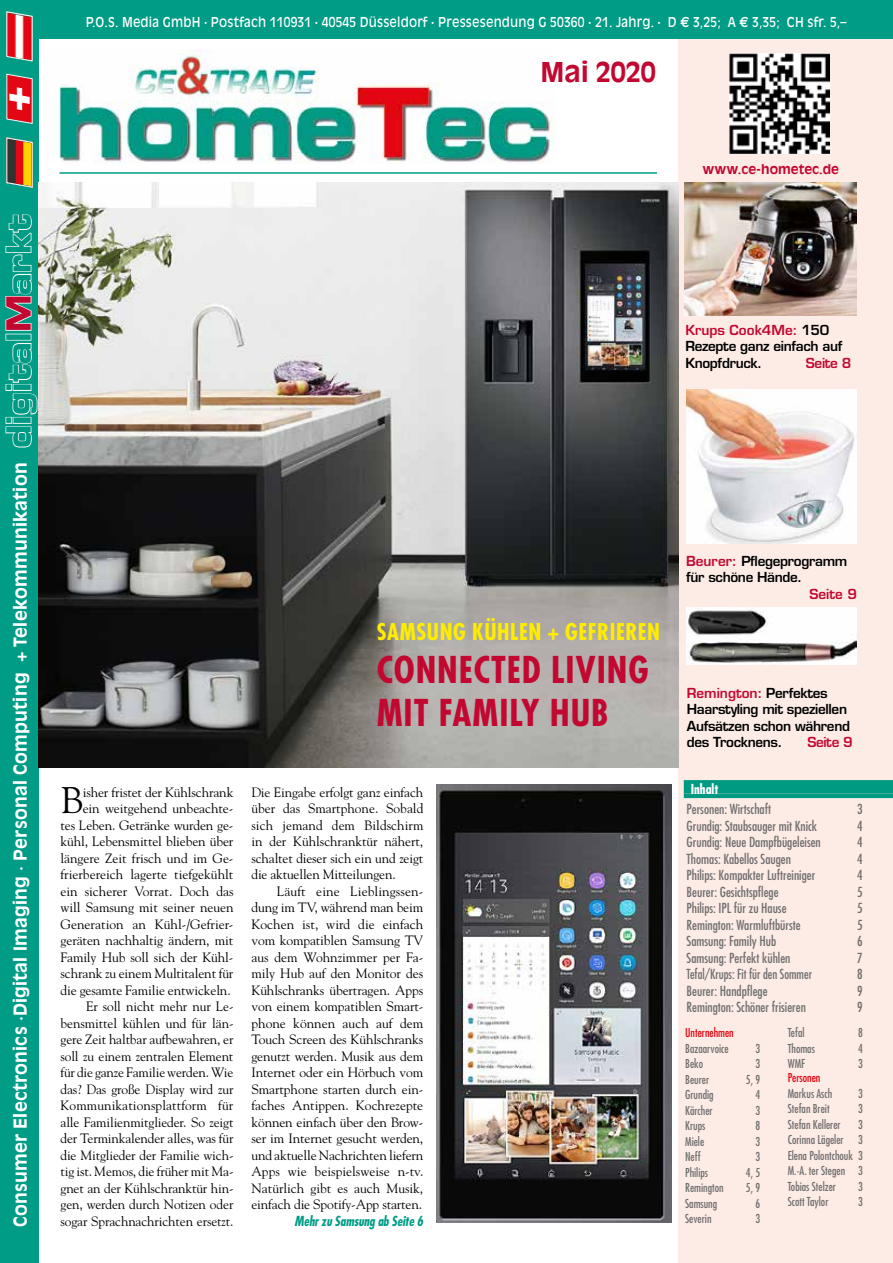
<style>
.page{position:relative;width:893px;height:1263px;background:#fff}
.page>*{position:absolute;margin:0;border:0;box-sizing:border-box;transform-origin:0 0}
.t1{font:36.9px "Goudy";color:#000}
.t2{font:700 condensed 36px/43.2px "Futura";letter-spacing:.025em;color:#c20831}
.t3{font:33.75px "Eurostile Bold Extended Two";letter-spacing:.005em;color:#009984;scale:.83 1}
.t4{font:700 27px "Antique Olive";color:#c20831}
.t5{font:700 condensed 22.5px "Futura";letter-spacing:.025em;color:#ffed00}
.t6{font:700 17.7px "Antique Olive";letter-spacing:.015em;color:#fff}
.t7{font:13.5px/16.5px "Goudy";letter-spacing:-.01em;color:#000;text-align:justify}
.t8{font:condensed 13.5px "Futura";color:#706f6f}
.t9{font:600 13.5px/16.5px "Eurostile";letter-spacing:-.025em;color:#000}
.t10{font:13.5px "Antique Olive";letter-spacing:.015em;color:#fff;scale:.9 1}
.t11{font:condensed 13.5px "Futura";color:#706f6f;scale:.94 1}
.t12{font:italic 700 condensed 13.5px "Futura";letter-spacing:-.01em;color:#009c86;scale:.96 1}
.t13{font:600 13.5px "Eurostile";letter-spacing:-.025em;color:#c20831}
.t14{font:700 condensed 13.5px "Futura";color:#fff}
.t15{font:700 12.75px "Antique Olive";color:#c20831}
.t16{font:condensed 12px/15.6px "Futura";color:#706f6f;text-align:justify}
.t17{font:condensed 12px "Futura";color:#e30613}
.s1{font-family:"Euro Sans";font-weight:700;font-size:14.85px}
.s2{color:#c20831}
</style>
<div class="page">
<div style="left:678px;top:0;width:215px;height:1263px;background:#fdece5"></div>
<div style="left:0;top:0;width:893px;height:38px;background:#009c86"></div>
<div style="left:0;top:28px;width:38px;height:1235px;background:#009c86"></div>
<svg style="left:6px;top:11px;width:27px;height:51px"></svg>
<svg style="left:6px;top:73px;width:27px;height:51px"></svg>
<svg style="left:6px;top:137px;width:27px;height:51px"></svg>
<svg style="left:5px;top:343px;width:33px;height:105px"></svg>
<div style="left:6px;top:334px;width:25px;height:7px;border:2px solid #fff"></div>
<svg style="left:5px;top:214px;width:27px;height:117px"></svg>
<img style="left:58px;top:49px;width:495px;height:115px">
<hr style="left:60px;top:172px;width:597px;height:2px;background:#009c86">
<img style="left:730px;top:54px;width:99px;height:99px">
<div style="left:684px;top:780px;width:209px;height:14px;background:#009981"></div>
<hr style="left:684px;top:794px;width:209px;height:4px;background:#009981">
<img style="left:38px;top:182px;width:640px;height:585px">
<img style="left:436px;top:784px;width:235px;height:439px">
<img style="left:685px;top:182px;width:171px;height:133px">
<img style="left:687px;top:389px;width:169px;height:155px">
<img style="left:686px;top:608px;width:170px;height:56px">
<p class="t10" style="left:86px;top:14px;width:847px">P.O.S. Media GmbH · Postfach 110931 · 40545 Düsseldorf · Pressesendung G 50360 · 21. Jahrg. · D <span class="s1">#</span> 3,25; A <span class="s1">#</span> 3,35; CH sfr. 5,–</p>
<h3 class="t4" style="left:541px;top:56px;width:117px">Mai 2020</h3>
<h3 class="t3" style="left:-5px;top:448px;width:284px;rotate:-90deg">digital<span class="s2">M</span>arkt</h3>
<h3 class="t6" style="left:9px;top:1227px;width:766px;rotate:-90deg">Consumer Electronics ·Digital Imaging · Personal Computing + Telekommunikation</h3>
<h3 class="t5" style="left:377px;top:617px;width:285px">SAMSUNG KÜHLEN + GEFRIEREN</h3>
<h2 class="t2" style="left:377px;top:648px;width:273px">CONNECTED LIVING<br>MIT FAMILY HUB</h2>
<p class="t7" style="left:61px;top:783px;width:175px;text-align:right">isher fristet der Kühlschrank<br>ein weitgehend unbeachte-<br>tes Leben. Getränke wurden ge&shy;kühl, Lebensmittel blieben über längere Zeit frisch und im Ge&shy;frierbereich lagerte tiefgekühlt ein sicherer Vorrat. Doch das will Samsung mit seiner neuen<br>Generation an Kühl-/Gefrier&shy;geräten nachhaltig ändern, mit<br>Family Hub soll sich der Kühl&shy;schrank zu einem Multitalent für die gesamte Familie entwickeln.<br>Er soll nicht mehr nur Le&shy;bensmittel kühlen und für län&shy;gere Zeit haltbar aufbewahren, er soll zu einem zentralen Element für die ganze Familie werden. Wie das? Das große Display wird zur<br>Kommunikationsplattform für alle Familienmitglieder. So zeigt der Terminkalender alles, was für die Mitglieder der Familie wich&shy;tig ist. Memos, die früher mit Ma&shy;gnet an der Kühlschranktür hin&shy;gen, werden durch Notizen oder sogar Sprachnachrichten ersetzt.</p>
<p class="t7" style="left:251px;top:783px;width:173px">Die Eingabe erfolgt ganz einfach über das Smartphone. Sobald sich jemand dem Bildschirm in der Kühlschranktür nähert, schaltet dieser sich ein und zeigt die aktuellen Mitteilungen.</p>
<h1 class="t1" style="left:61px;top:777px;width:24px">B</h1>
<p class="t7" style="left:251px;top:882px;width:173px;text-indent:26px">Läuft eine Lieblingssen&shy;dung im TV, während man beim Kochen ist, wird die einfach vom kompatiblen Samsung TV aus dem Wohnzimmer per Fa&shy;mily Hub auf den Monitor des Kühlschranks übertragen. Apps von einem kompatiblen Smart&shy;phone können auch auf dem Touch Screen des Kühlschranks genutzt werden. Musik aus dem Internet oder ein Hörbuch vom Smartphone starten durch ein&shy;faches Antippen. Kochrezepte können einfach über den Brow&shy;ser im Internet gesucht werden, und aktuelle Nachrichten liefern Apps wie beispielsweise n-tv.<br>Natürlich gibt es auch Musik, einfach die Spotify-App starten.</p>
<p class="t12" style="left:295px;top:1212px;width:136px">Mehr zu Samsung ab Seite 6</p>
<p class="t15" style="left:702px;top:161px;width:138px">www.ce-hometec.de</p>
<p class="t9" style="left:685px;top:321px;width:159px"><span class="s2">Krups Cook4Me:</span> 150<br>Rezepte ganz einfach auf<br>Knopfdruck.</p>
<p class="t13" style="left:806px;top:354px;width:47px">Seite 8</p>
<p class="t9" style="left:686px;top:552px;width:163px"><span class="s2">Beurer:</span> Pflegeprogramm für schöne Hände.</p>
<p class="t13" style="left:809px;top:585px;width:49px">Seite 9</p>
<p class="t9" style="left:687px;top:684px;width:165px"><span class="s2">Remington:</span> Perfektes<br>Haarstyling mit speziellen<br>Aufsätzen schon während des Trocknens.</p>
<p class="t13" style="left:807px;top:734px;width:47px">Seite 9</p>
<p class="t14" style="left:691px;top:780px;width:29px">Inhalt</p>
<p class="t8" style="left:687px;top:801px;width:86px">Personen: Wirtschaft</p>
<p class="t8" style="left:857px;top:801px;width:7px">3</p>
<p class="t8" style="left:687px;top:817px;width:132px">Grundig: Staubsauger mit Knick</p>
<p class="t8" style="left:857px;top:817px;width:7px">4</p>
<p class="t8" style="left:687px;top:834px;width:136px">Grundig: Neue Dampfbügeleisen</p>
<p class="t8" style="left:857px;top:834px;width:7px">4</p>
<p class="t8" style="left:687px;top:850px;width:106px">Thomas: Kabellos Saugen</p>
<p class="t8" style="left:857px;top:850px;width:7px">4</p>
<p class="t8" style="left:687px;top:867px;width:130px">Philips: Kompakter Luftreiniger</p>
<p class="t8" style="left:857px;top:867px;width:7px">4</p>
<p class="t8" style="left:687px;top:883px;width:94px">Beurer: Gesichtspflege</p>
<p class="t8" style="left:857px;top:883px;width:7px">5</p>
<p class="t8" style="left:687px;top:900px;width:102px">Philips: IPL für zu Hause</p>
<p class="t8" style="left:857px;top:900px;width:7px">5</p>
<p class="t8" style="left:687px;top:916px;width:116px">Remington: Warmluftbürste</p>
<p class="t8" style="left:857px;top:916px;width:7px">5</p>
<p class="t8" style="left:687px;top:933px;width:91px">Samsung: Family Hub</p>
<p class="t8" style="left:857px;top:933px;width:7px">6</p>
<p class="t8" style="left:687px;top:949px;width:105px">Samsung: Perfekt kühlen</p>
<p class="t8" style="left:857px;top:949px;width:7px">7</p>
<p class="t11" style="left:687px;top:966px;width:135px">Tefal/Krups: Fit für den Sommer</p>
<p class="t8" style="left:857px;top:966px;width:7px">8</p>
<p class="t8" style="left:687px;top:982px;width:83px">Beurer: Handpflege</p>
<p class="t8" style="left:857px;top:982px;width:7px">9</p>
<p class="t8" style="left:687px;top:999px;width:121px">Remington: Schöner frisieren</p>
<p class="t8" style="left:857px;top:999px;width:7px">9</p>
<p class="t17" style="left:685px;top:1025px;width:50px">Unternehmen</p>
<p class="t16" style="left:685px;top:1040px;width:45px">Bazaarvoice</p>
<p class="t16" style="left:755px;top:1040px;width:6px">3</p>
<p class="t16" style="left:685px;top:1055px;width:20px">Beko</p>
<p class="t16" style="left:755px;top:1055px;width:6px">3</p>
<p class="t16" style="left:685px;top:1071px;width:26px">Beurer</p>
<p class="t16" style="left:746px;top:1071px;width:16px">5, 9</p>
<p class="t16" style="left:685px;top:1087px;width:30px">Grundig</p>
<p class="t16" style="left:755px;top:1087px;width:6px">4</p>
<p class="t16" style="left:685px;top:1102px;width:29px">Kärcher</p>
<p class="t16" style="left:755px;top:1102px;width:6px">3</p>
<p class="t16" style="left:685px;top:1118px;width:22px">Krups</p>
<p class="t16" style="left:755px;top:1118px;width:6px">8</p>
<p class="t16" style="left:685px;top:1133px;width:21px">Miele</p>
<p class="t16" style="left:755px;top:1133px;width:6px">3</p>
<p class="t16" style="left:685px;top:1149px;width:17px">Neff</p>
<p class="t16" style="left:755px;top:1149px;width:6px">3</p>
<p class="t16" style="left:685px;top:1164px;width:24px">Philips</p>
<p class="t16" style="left:746px;top:1164px;width:16px">4, 5</p>
<p class="t16" style="left:685px;top:1180px;width:40px">Remington</p>
<p class="t16" style="left:746px;top:1180px;width:16px">5, 9</p>
<p class="t16" style="left:685px;top:1195px;width:34px">Samsung</p>
<p class="t16" style="left:755px;top:1195px;width:6px">6</p>
<p class="t16" style="left:685px;top:1211px;width:28px">Severin</p>
<p class="t16" style="left:755px;top:1211px;width:6px">3</p>
<p class="t16" style="left:788px;top:1024px;width:18px">Tefal</p>
<p class="t16" style="left:858px;top:1024px;width:6px">8</p>
<p class="t16" style="left:788px;top:1040px;width:29px">Thomas</p>
<p class="t16" style="left:858px;top:1040px;width:6px">4</p>
<p class="t16" style="left:788px;top:1055px;width:19px">WMF</p>
<p class="t16" style="left:858px;top:1055px;width:6px">3</p>
<p class="t17" style="left:788px;top:1070px;width:34px">Personen</p>
<p class="t16" style="left:788px;top:1085px;width:46px">Markus Asch</p>
<p class="t16" style="left:858px;top:1085px;width:6px">3</p>
<p class="t16" style="left:788px;top:1101px;width:43px">Stefan Breit</p>
<p class="t16" style="left:858px;top:1101px;width:6px">3</p>
<p class="t16" style="left:788px;top:1116px;width:54px">Stefan Kellerer</p>
<p class="t16" style="left:788px;top:1116px;width:76px;text-indent:70px">3<br>Corinna Lägeler 3<br>Elena Polontchouk 3<br>M.-A. ter Stegen 3<br>Tobias Stelzer</p>
<p class="t16" style="left:858px;top:1178px;width:6px">3</p>
<p class="t16" style="left:788px;top:1194px;width:42px">Scott Taylor</p>
<p class="t16" style="left:858px;top:1194px;width:6px">3</p>
</div>
